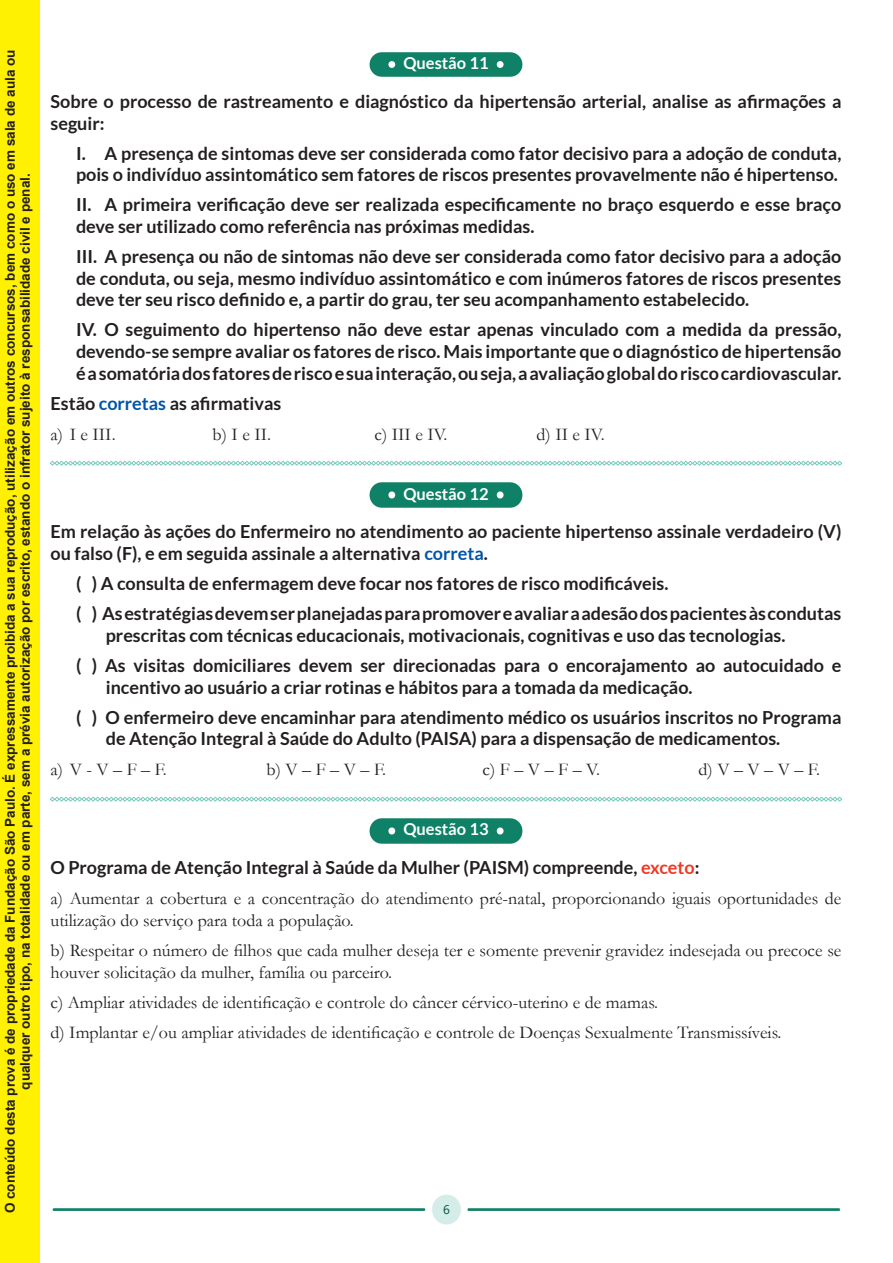
<style>
.page{position:relative;width:893px;height:1263px;background:#fff}
.page>*{position:absolute;margin:0;border:0;box-sizing:border-box;transform-origin:0 0}
.Alternativas{font:700 18px/21.6px "Lato";color:#231f20}
.Alternativas-2{font:18px/21.6px "Garamond";color:#231f20}
.t1{font:700 16.5px "Lato";color:#fff}
.t2{font:700 13.5px/15px "Arial";color:#231f20;text-align:center}
.t3{font:12.6px "Segoe UI";color:#035743}
.s1{color:#0154a6}
.s2{color:#ef3824}
</style>
<div class="page">
<img style="left:52px;top:1194px;width:789px;height:31px">
<img style="left:369px;top:52px;width:154px;height:25px">
<img style="left:369px;top:482px;width:154px;height:26px">
<img style="left:369px;top:818px;width:154px;height:26px">
<svg style="left:50px;top:461px;width:792px;height:5px"></svg>
<svg style="left:50px;top:797px;width:792px;height:5px"></svg>
<div style="left:0;top:0;width:40px;height:1263px;background:#fff101"></div>
<p class="t2" style="left:3px;top:1213px;width:1165px;rotate:-90deg">O conteúdo desta prova é de propriedade da Fundação São Paulo. É expressamente proibida a sua reprodução, utilização em outros concursos, bem como o uso em sala de aula ou qualquer outro tipo, na totalidade ou em parte, sem a prévia autorização por escrito, estando o infrator sujeito à responsabilidade civil e penal.</p>
<p class="t1" style="left:403px;top:54px;width:87px">Questão 11</p>
<p class="Alternativas" style="left:51px;top:90px;width:792px">Sobre o processo de rastreamento e diagnóstico da hipertensão arterial, analise as afirmações a seguir:</p>
<p class="Alternativas" style="left:76px;top:142px;width:767px">I. A presença de sintomas deve ser considerada como fator decisivo para a adoção de conduta, pois o indivíduo assintomático sem fatores de riscos presentes provavelmente não é hipertenso.</p>
<p class="Alternativas" style="left:76px;top:194px;width:767px">II. A primeira verificação deve ser realizada especificamente no braço esquerdo e esse braço deve ser utilizado como referência nas próximas medidas.</p>
<p class="Alternativas" style="left:76px;top:245px;width:767px;text-align:justify">III. A presença ou não de sintomas não deve ser considerada como fator decisivo para a adoção de conduta, ou seja, mesmo indivíduo assintomático e com inúmeros fatores de riscos presentes deve ter seu risco definido e, a partir do grau, ter seu acompanhamento estabelecido.</p>
<p class="Alternativas" style="left:76px;top:319px;width:767px;text-align:justify">IV. O seguimento do hipertenso não deve estar apenas vinculado com a medida da pressão, devendo-se sempre avaliar os fatores de risco. Mais importante que o diagnóstico de hipertensão é a somatória dos fatores de risco e sua interação, ou seja, a avaliação global do risco cardiovascular.</p>
<p class="Alternativas" style="left:51px;top:392px;width:232px">Estão <span class="s1">corretas</span> as afirmativas</p>
<p class="Alternativas-2" style="left:51px;top:423px;width:67px">a) I e III.</p>
<p class="Alternativas-2" style="left:213px;top:423px;width:60px">b) I e II.</p>
<p class="Alternativas-2" style="left:375px;top:423px;width:74px">c) III e IV.</p>
<p class="Alternativas-2" style="left:537px;top:423px;width:70px">d) II e IV.</p>
<p class="t1" style="left:403px;top:484px;width:87px">Questão 12</p>
<p class="Alternativas" style="left:51px;top:521px;width:792px">Em relação às ações do Enfermeiro no atendimento ao paciente hipertenso assinale verdadeiro (V) ou falso (F), e em seguida assinale a alternativa <span class="s1">correta</span>.</p>
<p class="Alternativas" style="left:76px;top:573px;width:594px">( ) A consulta de enfermagem deve focar nos fatores de risco modificáveis.</p>
<p class="Alternativas" style="left:106px;top:603px;width:737px;text-indent:-30px">( ) As estratégias devem ser planejadas para promover e avaliar a adesão dos pacientes às condutas prescritas com técnicas educacionais, motivacionais, cognitivas e uso das tecnologias.</p>
<p class="Alternativas" style="left:106px;top:654px;width:737px;text-indent:-30px">( ) As visitas domiciliares devem ser direcionadas para o encorajamento ao autocuidado e incentivo ao usuário a criar rotinas e hábitos para a tomada da medicação.</p>
<p class="Alternativas" style="left:106px;top:706px;width:737px;text-indent:-30px">( ) O enfermeiro deve encaminhar para atendimento médico os usuários inscritos no Programa de Atenção Integral à Saúde do Adulto (PAISA) para a dispensação de medicamentos.</p>
<p class="Alternativas-2" style="left:51px;top:758px;width:118px">a) V - V – F – F.</p>
<p class="Alternativas-2" style="left:267px;top:758px;width:121px">b) V – F – V – F.</p>
<p class="Alternativas-2" style="left:483px;top:758px;width:119px">c) F – V – F – V.</p>
<p class="Alternativas-2" style="left:699px;top:758px;width:123px">d) V – V – V – F.</p>
<p class="t1" style="left:403px;top:820px;width:87px">Questão 13</p>
<p class="Alternativas" style="left:51px;top:857px;width:650px">O Programa de Atenção Integral à Saúde da Mulher (PAISM) compreende, <span class="s2">exceto</span>:</p>
<p class="Alternativas-2" style="left:51px;top:887px;width:792px">a) Aumentar a cobertura e a concentração do atendimento pré-natal, proporcionando iguais oportunidades de utilização do serviço para toda a população.</p>
<p class="Alternativas-2" style="left:51px;top:939px;width:792px">b) Respeitar o número de filhos que cada mulher deseja ter e somente prevenir gravidez indesejada ou precoce se houver solicitação da mulher, família ou parceiro.</p>
<p class="Alternativas-2" style="left:51px;top:991px;width:609px">c) Ampliar atividades de identificação e controle do câncer cérvico-uterino e de mamas.</p>
<p class="Alternativas-2" style="left:51px;top:1021px;width:732px">d) Implantar e/ou ampliar atividades de identificação e controle de Doenças Sexualmente Transmissíveis.</p>
<p class="t3" style="left:443px;top:1198px;width:8px">6</p>
</div>
